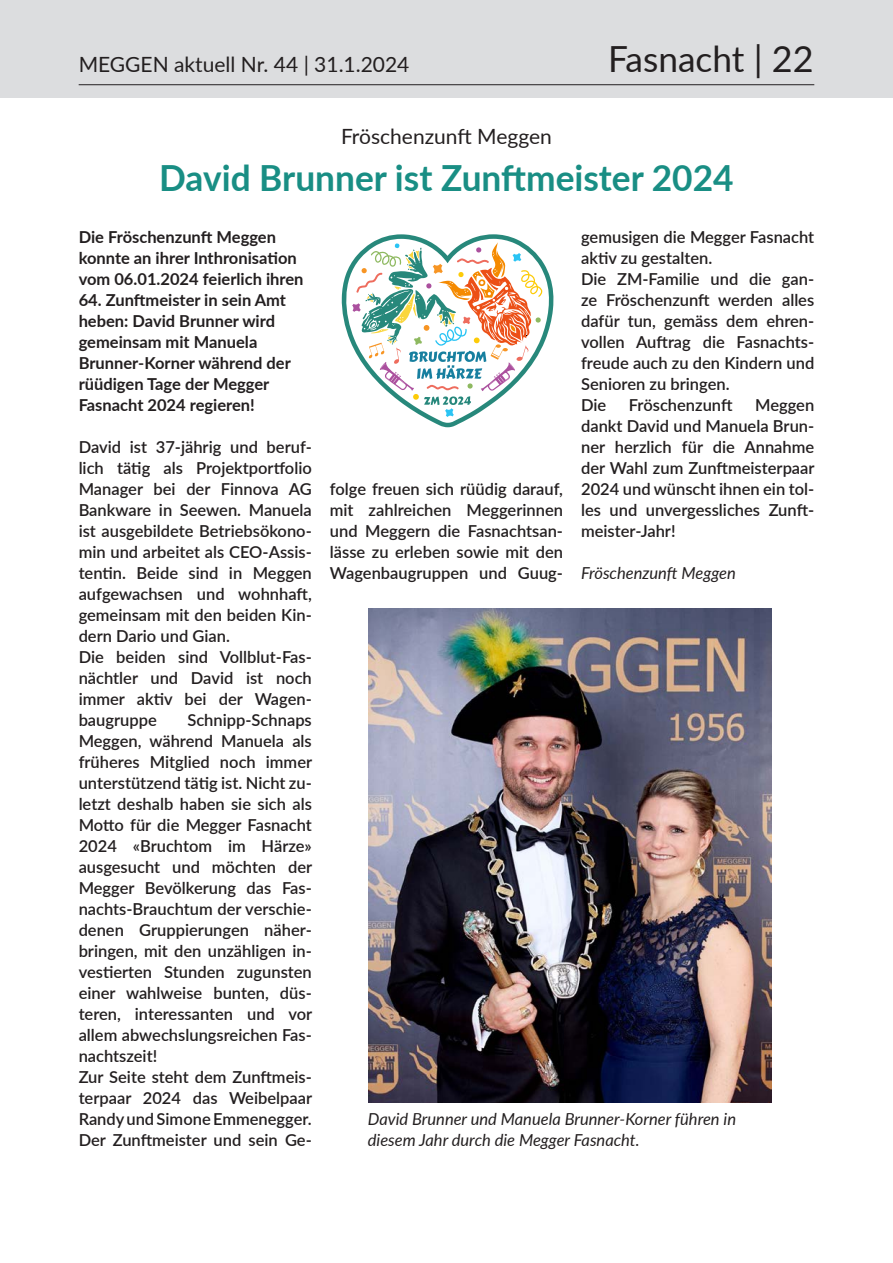
<style>
.page{position:relative;width:893px;height:1263px;background:#fff}
.page>*{position:absolute;margin:0;border:0;box-sizing:border-box;transform-origin:0 0}
.t1{font:700 36px "Lato";color:#198e84}
.t2{font:36px "Lato";color:#231f20}
.t3{font:21px "Lato";color:#231f20}
.t4{font:600 16.5px/21px "Lato";color:#231f20}
.t5{font:700 16.5px/21px "Lato";color:#231f20}
.t6{font:italic 16.5px/21px "Lato";color:#231f20}
</style>
<div class="page">
<div style="left:0;top:0;width:893px;height:98px;background:#dcdddf"></div>
<hr style="left:79px;top:84px;width:735px;height:1px;background:#231f20">
<svg style="left:341px;top:234px;width:213px;height:193px"></svg>
<img style="left:368px;top:608px;width:404px;height:494px">
<p class="t3" style="left:79px;top:49px;width:332px">MEGGEN aktuell Nr. 44 | 31.1.2024</p>
<h1 class="t2" style="left:608px;top:33px;width:207px">Fasnacht | 22</h1>
<p class="t3" style="left:341px;top:122px;width:212px">Fröschenzunft Meggen</p>
<h1 class="t1" style="left:159px;top:151px;width:576px">David Brunner ist Zunftmeister 2024</h1>
<p class="t5" style="left:79px;top:226px;width:226px">Die Fröschenzunft Meggen konnte an ihrer Inthronisation vom 06.01.2024 feierlich ihren</p>
<p class="t5" style="left:79px;top:289px;width:214px">64. Zunftmeister in sein Amt heben: David Brunner wird gemeinsam mit Manuela<br>Brunner-Korner während der rüüdigen Tage der Megger<br>Fasnacht 2024 regieren!</p>
<p class="t4" style="left:79px;top:436px;width:235px">David ist 37-jährig und beruf&shy;lich tätig als Projektportfolio<br>Manager bei der Finnova AG<br>Bankware in Seewen. Manuela ist ausgebildete Betriebsökono&shy;min und arbeitet als CEO-Assis&shy;tentin. Beide sind in Meggen aufgewachsen und wohnhaft, gemeinsam mit den beiden Kin&shy;dern Dario und Gian.<br>Die beiden sind Vollblut-Fas&shy;nächtler und David ist noch immer aktiv bei der Wagen&shy;baugruppe</p>
<p class="t4" style="left:79px;top:709px;width:235px;text-indent:109px">Schnipp-Schnaps<br>Meggen, während Manuela als früheres Mitglied noch immer unterstützend tätig ist. Nicht zu&shy;letzt deshalb haben sie sich als<br>Motto für die Megger Fasnacht<br>2024 «Bruchtom im Härze» ausgesucht und möchten der<br>Megger Bevölkerung das Fas&shy;nachts-Brauchtum der verschie&shy;denen Gruppierungen näher&shy;bringen, mit den unzähligen in&shy;vestierten Stunden zugunsten einer wahlweise bunten, düs&shy;teren, interessanten und vor allem abwechslungsreichen Fas&shy;nachtszeit!<br>Zur Seite steht dem Zunftmeis&shy;terpaar 2024 das Weibelpaar<br>Randy und Simone Emmenegger.<br>Der Zunftmeister und sein Ge-</p>
<p class="t4" style="left:330px;top:478px;width:235px;text-align:justify">folge freuen sich rüüdig darauf, mit zahlreichen Meggerinnen und Meggern die Fasnachtsan&shy;lässe zu erleben sowie mit den Wagenbaugruppen und Guug-</p>
<p class="t4" style="left:581px;top:226px;width:235px">gemusigen die Megger Fasnacht aktiv zu gestalten.<br>Die ZM-Familie und die gan&shy;ze Fröschenzunft werden alles dafür tun, gemäss dem ehren&shy;vollen Auftrag die Fasnachts&shy;freude auch zu den Kindern und<br>Senioren zu bringen.<br>Die</p>
<p class="t4" style="left:629px;top:394px;width:105px">Fröschenzunft</p>
<p class="t4" style="left:581px;top:394px;width:235px;text-align:justify;text-indent:174px">Meggen dankt David und Manuela Brun&shy;ner herzlich für die Annahme der Wahl zum Zunftmeisterpaar 2024 und wünscht ihnen ein tol&shy;les und unvergessliches Zunft&shy;meister-Jahr!</p>
<p class="t6" style="left:581px;top:562px;width:156px">Fröschenzunft Meggen</p>
<p class="t6" style="left:368px;top:1108px;width:370px">David Brunner und Manuela Brunner-Korner führen in diesem Jahr durch die Megger Fasnacht.</p>
</div>
